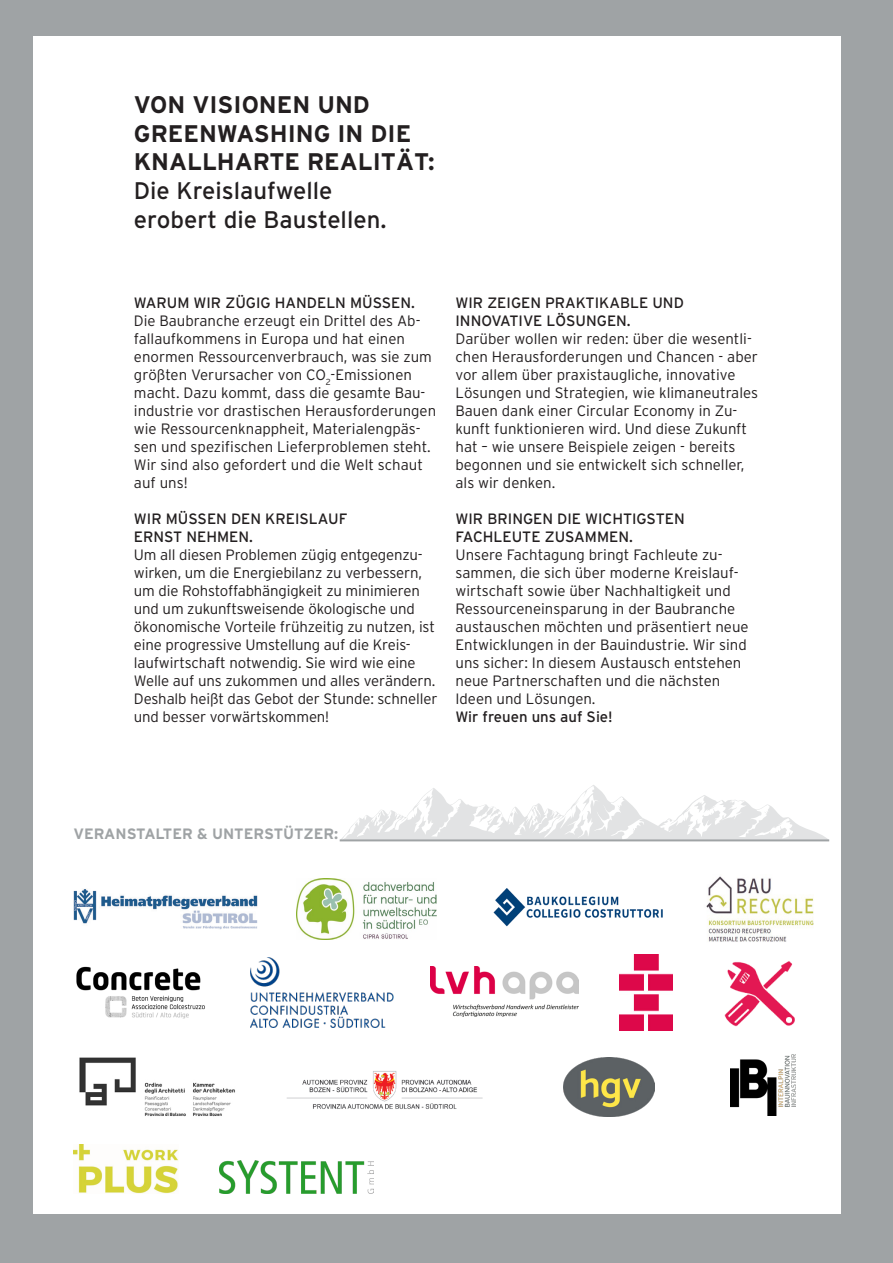
<style>
.page{position:relative;width:893px;height:1263px;background:#9fa3a5}
.page>*{position:absolute;margin:0;border:0;box-sizing:border-box;transform-origin:0 0}
.t1{font:700 24px "Interstate";color:#231f20}
.t2{font:24px "Interstate";color:#231f20}
.t3{font:300 15px/18px "Interstate";color:#231f20}
.t4{font:15px "Interstate";color:#231f20}
.t5{font:700 15px "Interstate";color:#9fa3a5}
</style>
<div class="page">
<div style="left:33px;top:36px;width:808px;height:1178px;background:#fff"></div>
<img style="left:730px;top:1054px;width:65px;height:62px">
<img style="left:287px;top:1071px;width:196px;height:38px">
<img style="left:297px;top:878px;width:139px;height:62px">
<img style="left:73px;top:889px;width:184px;height:41px">
<img style="left:250px;top:958px;width:144px;height:70px">
<img style="left:493px;top:888px;width:170px;height:39px">
<img style="left:706px;top:876px;width:108px;height:66px">
<svg style="left:341px;top:785px;width:486px;height:54px"></svg>
<hr style="left:340px;top:839px;width:489px;height:2px;background:#9fa3a5">
<img style="left:76px;top:966px;width:129px;height:53px">
<img style="left:431px;top:966px;width:147px;height:50px">
<img style="left:620px;top:954px;width:53px;height:77px">
<img style="left:724px;top:961px;width:71px;height:66px">
<img style="left:564px;top:1058px;width:91px;height:58px">
<img style="left:79px;top:1057px;width:156px;height:60px">
<img style="left:73px;top:1144px;width:105px;height:49px">
<img style="left:220px;top:1160px;width:154px;height:33px">
<p class="t1" style="left:134px;top:91px;width:237px">VON VISIONEN UND</p>
<p class="t1" style="left:134px;top:120px;width:279px">GREENWASHING IN DIE</p>
<p class="t1" style="left:134px;top:149px;width:302px">KNALLHARTE REALITÄT:</p>
<p class="t2" style="left:134px;top:177px;width:200px">Die Kreislaufwelle</p>
<p class="t2" style="left:134px;top:206px;width:254px">erobert die Baustellen.</p>
<p class="t4" style="left:134px;top:294px;width:283px">WARUM WIR ZÜGIG HANDELN MÜSSEN.</p>
<p class="t3" style="left:134px;top:311px;width:304px">Die Baubranche erzeugt ein Drittel des Ab&shy;fallaufkommens in Europa und hat einen enormen Ressourcenverbrauch, was sie zum größten Verursacher von CO<sub>2</sub>-Emissionen macht. Dazu kommt, dass die gesamte Bau&shy;industrie vor drastischen Herausforderungen wie Ressourcenknappheit, Materialengpäs&shy;sen und spezifischen Lieferproblemen steht.<br>Wir sind also gefordert und die Welt schaut auf uns!</p>
<p class="t4" style="left:134px;top:510px;width:215px">WIR MÜSSEN DEN KREISLAUF</p>
<p class="t4" style="left:134px;top:528px;width:121px">ERNST NEHMEN.</p>
<p class="t3" style="left:134px;top:545px;width:290px">Um all diesen Problemen zügig entgegenzu&shy;wirken, um die Energiebilanz zu verbessern,</p>
<p class="t3" style="left:134px;top:581px;width:305px">um die Rohstoffabhängigkeit zu minimieren und um zukunftsweisende ökologische und ökonomische Vorteile frühzeitig zu nutzen, ist eine progressive Umstellung auf die Kreis&shy;laufwirtschaft notwendig. Sie wird wie eine Welle auf uns zukommen und alles verändern.<br>Deshalb heißt das Gebot der Stunde: schneller und besser vorwärtskommen!</p>
<p class="t4" style="left:455px;top:294px;width:230px">WIR ZEIGEN PRAKTIKABLE UND</p>
<p class="t4" style="left:455px;top:312px;width:177px">INNOVATIVE LÖSUNGEN.</p>
<p class="t3" style="left:455px;top:329px;width:304px">Darüber wollen wir reden: über die wesentli&shy;chen Herausforderungen und Chancen - aber vor allem über praxistaugliche, innovative Lösungen und Strategien, wie klimaneutrales Bauen dank einer Circular Economy in Zu&shy;kunft funktionieren wird. Und diese Zukunft hat – wie unsere Beispiele zeigen - bereits begonnen und sie entwickelt sich schneller, als wir denken.</p>
<p class="t4" style="left:455px;top:510px;width:231px">WIR BRINGEN DIE WICHTIGSTEN</p>
<p class="t4" style="left:455px;top:528px;width:179px">FACHLEUTE ZUSAMMEN.</p>
<p class="t3" style="left:455px;top:545px;width:295px">Unsere Fachtagung bringt Fachleute zu&shy;sammen, die sich über moderne Kreislauf&shy;wirtschaft sowie über Nachhaltigkeit und Ressourceneinsparung in der Baubranche austauschen möchten und präsentiert neue Entwicklungen in der Bauindustrie. Wir sind uns sicher: In diesem Austausch entstehen neue Partnerschaften und die nächsten Ideen und Lösungen.</p>
<p class="t4" style="left:455px;top:708px;width:159px">Wir freuen uns auf Sie!</p>
<p class="t5" style="left:73px;top:825px;width:266px">VERANSTALTER &amp; UNTERSTÜTZER:</p>
</div>
